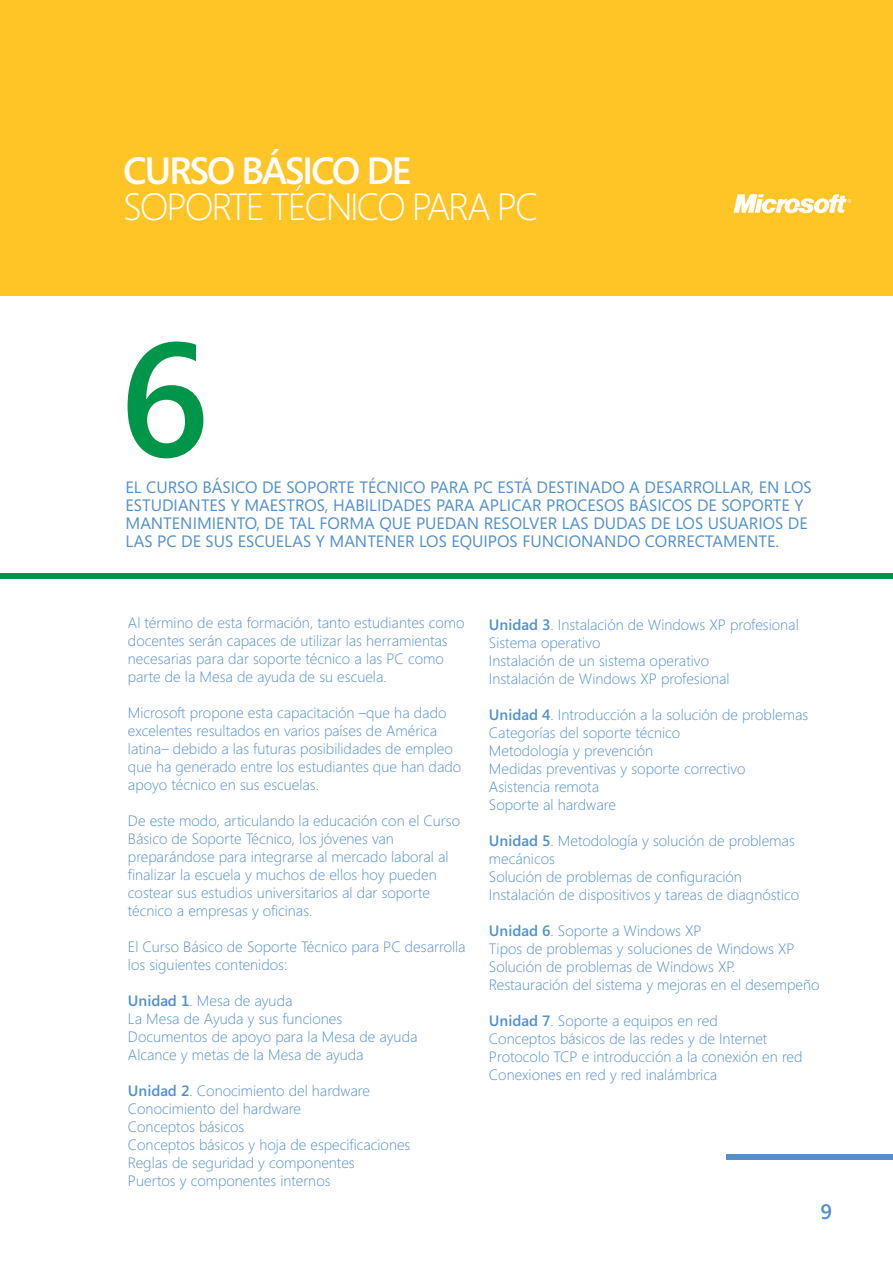
<style>
.page{position:relative;width:893px;height:1263px;background:#fff}
.page>*{position:absolute;margin:0;border:0;box-sizing:border-box;transform-origin:0 0}
.t1{font:600 161.4px "Segoe";color:#009649}
.t2{font:300 37.95px "Segoe";letter-spacing:-.06em;color:#fff}
.t3{font:600 37.95px "Segoe";letter-spacing:-.06em;color:#fff}
.t4{font:600 21px "Segoe";color:#5190cd}
.t5{font:16.5px/18px "Segoe";color:#5190cd}
.t6{font:300 15px/18px "Segoe";color:#5190cd}
.s1{font-weight:600}
</style>
<div class="page">
<div style="left:726px;top:1154px;width:167px;height:5px;background:#5190cd"></div>
<div style="left:0;top:0;width:893px;height:296px;background:#ffc426"></div>
<svg style="left:733px;top:194px;width:119px;height:20px"></svg>
<div style="left:0;top:573px;width:893px;height:6px;background:#009649"></div>
<h2 class="t3" style="left:123px;top:149px;width:289px">CURSO BÁSICO DE</h2>
<h2 class="t2" style="left:123px;top:184px;width:417px">SOPORTE TÉCNICO PARA PC</h2>
<h1 class="t1" style="left:119px;top:307px;width:92px">6</h1>
<p class="t5" style="left:126px;top:478px;width:688px">EL CURSO BÁSICO DE SOPORTE TÉCNICO PARA PC ESTÁ DESTINADO A DESARROLLAR, EN LOS ESTUDIANTES Y MAESTROS, HABILIDADES PARA APLICAR PROCESOS BÁSICOS DE SOPORTE Y MANTENIMIENTO, DE TAL FORMA QUE PUEDAN RESOLVER LAS DUDAS DE LOS USUARIOS DE LAS PC DE SUS ESCUELAS Y MANTENER LOS EQUIPOS FUNCIONANDO CORRECTAMENTE.</p>
<p class="t6" style="left:128px;top:614px;width:338px">Al término de esta formación, tanto estudiantes como docentes serán capaces de utilizar las herramientas necesarias para dar soporte técnico a las PC como parte de la Mesa de ayuda de su escuela.</p>
<p class="t6" style="left:128px;top:704px;width:335px">Microsoft propone esta capacitación –que ha dado excelentes resultados en varios países de América latina– debido a las futuras posibilidades de empleo que ha generado entre los estudiantes que han dado apoyo técnico en sus escuelas.</p>
<p class="t6" style="left:128px;top:812px;width:334px">De este modo, articulando la educación con el Curso Básico de Soporte Técnico, los jóvenes van preparándose para integrarse al mercado laboral al finalizar la escuela y muchos de ellos hoy pueden costear sus estudios universitarios al dar soporte técnico a empresas y oficinas.</p>
<p class="t6" style="left:128px;top:938px;width:339px">El Curso Básico de Soporte Técnico para PC desarrolla los siguientes contenidos:</p>
<p class="t6" style="left:128px;top:992px;width:291px"><span class="s1">Unidad 1</span>. Mesa de ayuda<br>La Mesa de Ayuda y sus funciones<br>Documentos de apoyo para la Mesa de ayuda<br>Alcance y metas de la Mesa de ayuda</p>
<p class="t6" style="left:128px;top:1082px;width:284px"><span class="s1">Unidad 2</span>. Conocimiento del hardware<br>Conocimiento del hardware<br>Conceptos básicos<br>Conceptos básicos y hoja de especificaciones<br>Reglas de seguridad y componentes<br>Puertos y componentes internos</p>
<p class="t6" style="left:489px;top:615px;width:311px"><span class="s1">Unidad 3</span>. Instalación de Windows XP profesional Sistema operativo<br>Instalación de un sistema operativo<br>Instalación de Windows XP profesional</p>
<p class="t6" style="left:489px;top:705px;width:321px"><span class="s1">Unidad 4</span>. Introducción a la solución de problemas<br>Categorías del soporte técnico<br>Metodología y prevención<br>Medidas preventivas y soporte correctivo<br>Asistencia remota<br>Soporte al hardware</p>
<p class="t6" style="left:489px;top:831px;width:312px"><span class="s1">Unidad 5</span>. Metodología y solución de problemas mecánicos<br>Solución de problemas de configuración Instalación de dispositivos y tareas de diagnóstico</p>
<p class="t6" style="left:489px;top:921px;width:332px"><span class="s1">Unidad 6</span>. Soporte a Windows XP<br>Tipos de problemas y soluciones de Windows XP Solución de problemas de Windows XP.<br>Restauración del sistema y mejoras en el desempeño</p>
<p class="t6" style="left:489px;top:1011px;width:315px"><span class="s1">Unidad 7</span>. Soporte a equipos en red<br>Conceptos básicos de las redes y de Internet Protocolo TCP e introducción a la conexión en red Conexiones en red y red inalámbrica</p>
<h3 class="t4" style="left:820px;top:1200px;width:13px">9</h3>
</div>
